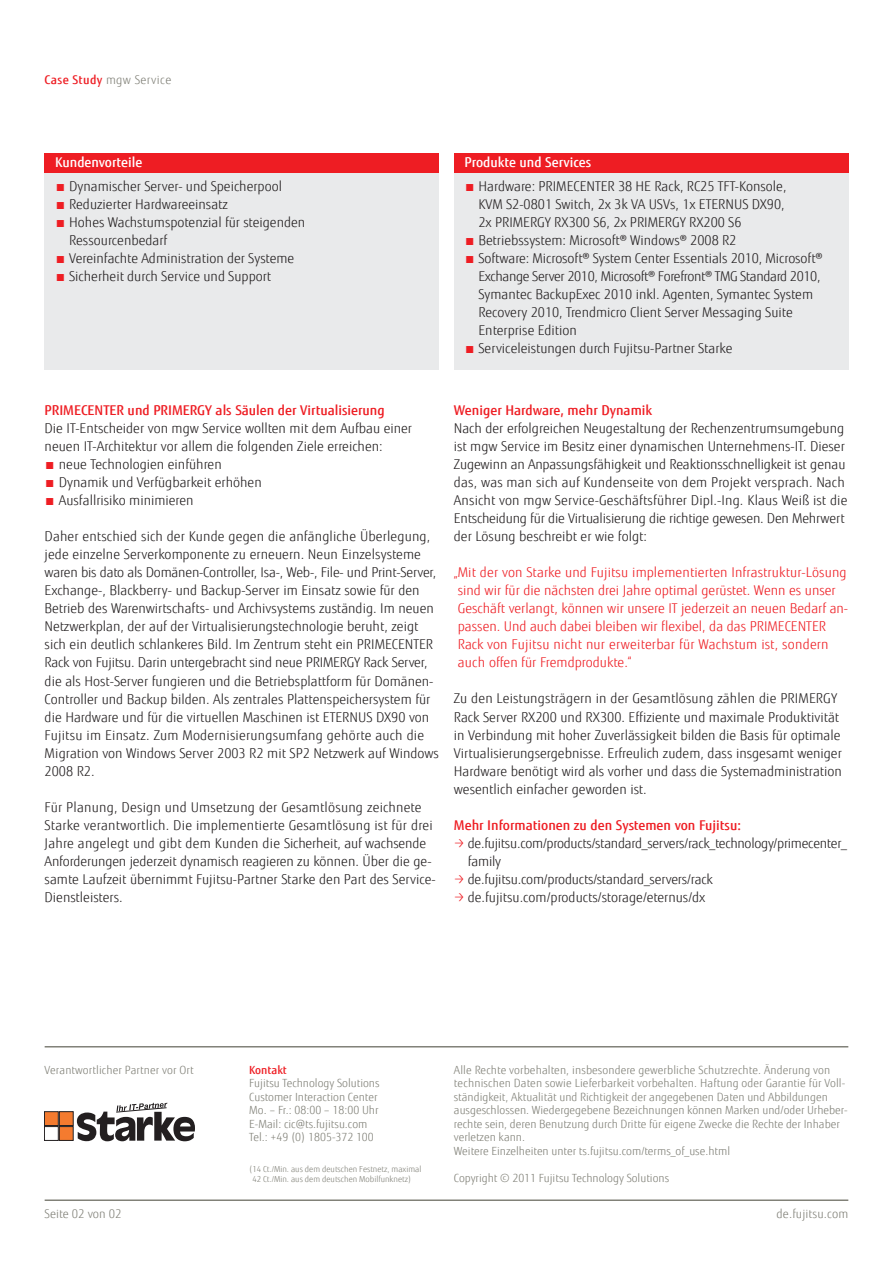
<style>
.page{position:relative;width:893px;height:1263px;background:#fff}
.page>*{position:absolute;margin:0;border:0;box-sizing:border-box;transform-origin:0 0}
.t1{font:300 13.5px/18px "Fujitsu Sans";color:#231f20}
.t2{font:300 13.5px/18px "Fujitsu Sans";color:#ee1d23}
.t3{font:500 13.5px "Fujitsu Sans";color:#ee1d23}
.t4{font:300 13.5px/18px "Fujitsu Sans";letter-spacing:-.02em;color:#231f20}
.t5{font:500 13.5px "Fujitsu Sans";color:#fff}
.t6{font:300 12px "Fujitsu Sans";letter-spacing:.01em;color:#818178}
.t7{font:300 12px "Fujitsu Sans";letter-spacing:.03em;color:#818178}
.t8{font:300 11.25px/13.5px "Fujitsu Sans";color:#818178}
.t9{font:500 11.25px "Fujitsu Sans";color:#ee1d23}
.t10{font:300 8.25px/9.8px "Fujitsu Sans";color:#818178}
.s1{font-weight:500;color:#ee1d23}
.s2{color:#ee1d23}
</style>
<div class="page">
<div style="left:45px;top:153px;width:394px;height:217px;background:#e9eaeb"></div>
<div style="left:454px;top:153px;width:394px;height:217px;background:#e9eaeb"></div>
<hr style="left:45px;top:1046px;width:803px;height:1px;background:#818178">
<hr style="left:45px;top:1199px;width:803px;height:2px;background:#818178">
<div style="left:45px;top:153px;width:394px;height:19px;background:#ee1d23"></div>
<div style="left:454px;top:153px;width:394px;height:19px;background:#ee1d23"></div>
<div style="left:59px;top:1126px;width:14px;height:14px;background:#f47b2f"></div>
<div style="left:59px;top:1126px;width:14px;height:14px;border:1px solid #231f20"></div>
<div style="left:44px;top:1126px;width:14px;height:14px;border:1px solid #231f20"></div>
<div style="left:59px;top:1111px;width:14px;height:15px;background:#f47b2f;border:1px solid #231f20"></div>
<div style="left:44px;top:1112px;width:14px;height:13px;background:#f47b2f"></div>
<div style="left:44px;top:1111px;width:14px;height:15px;border:1px solid #231f20"></div>
<svg style="left:77px;top:1102px;width:118px;height:39px"></svg>
<p class="t7" style="left:45px;top:73px;width:128px"><span class="s1">Case Study</span> mgw Service</p>
<p class="t5" style="left:55px;top:154px;width:89px">Kundenvorteile</p>
<p class="t5" style="left:465px;top:154px;width:128px">Produkte und Services</p>
<p class="t1" style="left:55px;top:177px;width:228px"><span class="s2">■</span> Dynamischer Server- und Speicherpool</p>
<p class="t1" style="left:55px;top:195px;width:174px"><span class="s2">■</span> Reduzierter Hardwareeinsatz</p>
<p class="t1" style="left:69px;top:213px;width:238px;text-indent:-14px"><span class="s2">■</span> Hohes Wachstumspotenzial für steigenden<br>Ressourcenbedarf</p>
<p class="t1" style="left:55px;top:249px;width:241px"><span class="s2">■</span> Vereinfachte Administration der Systeme</p>
<p class="t1" style="left:55px;top:267px;width:217px"><span class="s2">■</span> Sicherheit durch Service und Support</p>
<p class="t1" style="left:478px;top:177px;width:310px;text-indent:-14px"><span class="s2">■</span> Hardware: PRIMECENTER 38 HE Rack, RC25 TFT-Konsole,<br>KVM S2-0801 Switch, 2x 3k VA USVs, 1x ETERNUS DX90,<br>2x PRIMERGY RX300 S6, 2x PRIMERGY RX200 S6</p>
<p class="t1" style="left:465px;top:231px;width:273px"><span class="s2">■</span> Betriebssystem: Microsoft® Windows® 2008 R2</p>
<p class="t1" style="left:478px;top:249px;width:346px;text-indent:-14px"><span class="s2">■</span> Software: Microsoft® System Center Essentials 2010, Microsoft® Exchange Server 2010, Microsoft® Forefront® TMG Standard 2010, Symantec BackupExec 2010 inkl. Agenten, Symantec System Recovery 2010, Trendmicro Client Server Messaging Suite Enterprise Edition</p>
<p class="t1" style="left:465px;top:339px;width:269px"><span class="s2">■</span> Serviceleistungen durch Fujitsu-Partner Starke</p>
<p class="t3" style="left:45px;top:402px;width:342px">PRIMECENTER und PRIMERGY als Säulen der Virtualisierung</p>
<p class="t1" style="left:45px;top:419px;width:369px">Die IT-Entscheider von mgw Service wollten mit dem Aufbau einer neuen IT-Architektur vor allem die folgenden Ziele erreichen:</p>
<p class="t1" style="left:45px;top:455px;width:179px"><span class="s2">■</span> neue Technologien einführen</p>
<p class="t1" style="left:45px;top:473px;width:219px"><span class="s2">■</span> Dynamik und Verfügbarkeit erhöhen</p>
<p class="t1" style="left:45px;top:491px;width:151px"><span class="s2">■</span> Ausfallrisiko minimieren</p>
<p class="t1" style="left:45px;top:527px;width:396px">Daher entschied sich der Kunde gegen die anfängliche Überlegung, jede einzelne Serverkomponente zu erneuern. Neun Einzelsysteme waren bis dato als Domänen-Controller, Isa-, Web-, File- und Print-Server, Exchange-, Blackberry- und Backup-Server im Einsatz sowie für den Betrieb des Warenwirtschafts- und Archivsystems zuständig. Im neuen Netzwerkplan, der auf der Virtualisierungstechnologie beruht, zeigt sich ein deutlich schlankeres Bild. Im Zentrum steht ein PRIMECENTER Rack von Fujitsu. Darin untergebracht sind neue PRIMERGY Rack Server, die als Host-Server fungieren und die Betriebsplattform für Domänen-Controller und Backup bilden. Als zentrales Plattenspeichersystem für die Hardware und für die virtuellen Maschinen ist ETERNUS DX90 von Fujitsu im Einsatz. Zum Modernisierungsumfang gehörte auch die Migration von Windows Server 2003 R2 mit SP2 Netzwerk auf Windows 2008 R2.</p>
<p class="t1" style="left:45px;top:798px;width:393px">Für Planung, Design und Umsetzung der Gesamtlösung zeichnete Starke verantwortlich. Die implementierte Gesamtlösung ist für drei Jahre angelegt und gibt dem Kunden die Sicherheit, auf wachsende Anforderungen jederzeit dynamisch reagieren zu können. Über die ge&shy;samte Laufzeit übernimmt Fujitsu-Partner Starke den Part des Service-Dienstleisters.</p>
<p class="t3" style="left:454px;top:401px;width:200px">Weniger Hardware, mehr Dynamik</p>
<p class="t1" style="left:454px;top:419px;width:395px">Nach der erfolgreichen Neugestaltung der Rechenzentrumsumgebung ist mgw Service im Besitz einer dynamischen Unternehmens-IT. Dieser Zugewinn an Anpassungsfähigkeit und Reaktionsschnelligkeit ist genau das, was man sich auf Kundenseite von dem Projekt versprach. Nach Ansicht von mgw Service-Geschäftsführer Dipl.-Ing. Klaus Weiß ist die Entscheidung für die Virtualisierung die richtige gewesen. Den Mehrwert der Lösung beschreibt er wie folgt:</p>
<p class="t2" style="left:454px;top:563px;width:396px">„Mit der von Starke und Fujitsu implementierten Infrastruktur-Lösung sind wir für die nächsten drei Jahre optimal gerüstet. Wenn es unser Geschäft verlangt, können wir unsere IT jederzeit an neuen Bedarf an&shy;passen. Und auch dabei bleiben wir flexibel, da das PRIMECENTER Rack von Fujitsu nicht nur erweiterbar für Wachstum ist, sondern auch offen für Fremdprodukte.“</p>
<p class="t1" style="left:454px;top:690px;width:390px">Zu den Leistungsträgern in der Gesamtlösung zählen die PRIMERGY Rack Server RX200 und RX300. Effiziente und maximale Produktivität in Verbindung mit hoher Zuverlässigkeit bilden die Basis für optimale Virtualisierungsergebnisse. Erfreulich zudem, dass insgesamt weniger Hardware benötigt wird als vorher und dass die Systemadministration wesentlich einfacher geworden ist.</p>
<p class="t3" style="left:454px;top:817px;width:288px">Mehr Informationen zu den Systemen von Fujitsu:</p>
<p class="t4" style="left:468px;top:834px;width:381px;text-indent:-14px"><span class="s2">→</span> de.fujitsu.com/products/standard_servers/rack_technology/primecenter_ family</p>
<p class="t1" style="left:454px;top:870px;width:260px"><span class="s2">→</span> de.fujitsu.com/products/standard_servers/rack</p>
<p class="t1" style="left:454px;top:888px;width:253px"><span class="s2">→</span> de.fujitsu.com/products/storage/eternus/dx</p>
<p class="t8" style="left:45px;top:1063px;width:151px">Verantwortlicher Partner vor Ort</p>
<p class="t9" style="left:249px;top:1063px;width:39px">Kontakt</p>
<p class="t8" style="left:249px;top:1077px;width:132px">Fujitsu Technology Solutions<br>Customer Interaction Center<br>Mo. – Fr.: 08:00 – 18:00 Uhr<br>E-Mail: cic@ts.fujitsu.com<br>Tel.: +49 (0) 1805-372 100</p>
<p class="t10" style="left:252px;top:1164px;width:171px;text-indent:-3px">(14 Ct./Min. aus dem deutschen Festnetz, maximal<br>42 Ct./Min. aus dem deutschen Mobilfunknetz)</p>
<p class="t8" style="left:454px;top:1063px;width:395px">Alle Rechte vorbehalten, insbesondere gewerbliche Schutzrechte. Änderung von technischen Daten sowie Lieferbarkeit vorbehalten. Haftung oder Garantie für Voll&shy;ständigkeit, Aktualität und Richtigkeit der angegebenen Daten und Abbildungen ausgeschlossen. Wiedergegebene Bezeichnungen können Marken und/oder Urheber&shy;rechte sein, deren Benutzung durch Dritte für eigene Zwecke die Rechte der Inhaber verletzen kann.<br>Weitere Einzelheiten unter ts.fujitsu.com/terms_of_use.html</p>
<p class="t8" style="left:454px;top:1171px;width:217px">Copyright © 2011 Fujitsu Technology Solutions</p>
<p class="t6" style="left:45px;top:1207px;width:78px">Seite 02 von 02</p>
<p class="t6" style="left:777px;top:1207px;width:73px">de.fujitsu.com</p>
</div>
